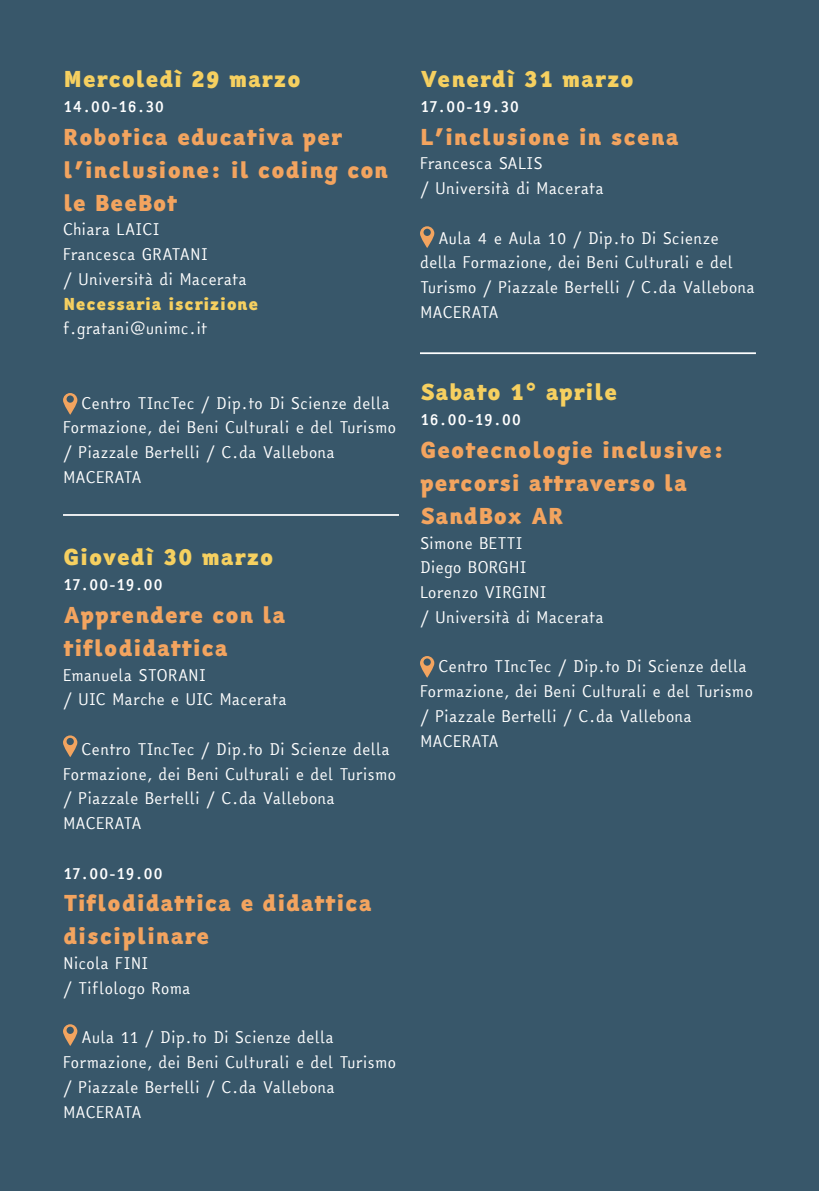
<style>
.page{position:relative;width:819px;height:1191px;background:#38576a}
.page>*{position:absolute;margin:0;border:0;box-sizing:border-box;transform-origin:0 0}
.t1{font:900 21px/32.9px "Easy Reading PROXB";color:#f3a45f}
.t2{font:900 21px "Easy Reading PROXB";color:#f6d060}
.t3{font:15.75px/24.7px "Easy Reading PRO";color:#fff}
.t4{font:700 15.75px "Easy Reading PRO";color:#fff}
.t5{font:900 15.75px "Easy Reading PROXB";color:#f6d060}
</style>
<div class="page">
<svg style="left:420px;top:226px;width:14px;height:22px"></svg>
<svg style="left:420px;top:656px;width:14px;height:22px"></svg>
<svg style="left:63px;top:393px;width:14px;height:22px"></svg>
<svg style="left:63px;top:735px;width:14px;height:22px"></svg>
<svg style="left:63px;top:1024px;width:14px;height:22px"></svg>
<hr style="left:63px;top:514px;width:336px;height:2px;background:#fff">
<hr style="left:420px;top:352px;width:336px;height:2px;background:#fff">
<h1 class="t2" style="left:63px;top:61px;width:239px">Mercoledì 29 marzo</h1>
<p class="t4" style="left:63px;top:93px;width:103px">14.00-16.30</p>
<h1 class="t1" style="left:63px;top:120px;width:327px">Robotica educativa per l’inclusione: il coding con le BeeBot</h1>
<p class="t3" style="left:63px;top:217px;width:185px">Chiara LAICI<br>Francesca GRATANI<br>/ Università di Macerata</p>
<p class="t5" style="left:63px;top:290px;width:197px">Necessaria iscrizione</p>
<p class="t3" style="left:63px;top:316px;width:146px">f.gratani@unimc.it</p>
<p class="t3" style="left:63px;top:390px;width:335px;text-indent:18px">Centro TIncTec / Dip.to Di Scienze della<br>Formazione, dei Beni Culturali e del Turismo / Piazzale Bertelli / C.da Vallebona<br>MACERATA</p>
<h1 class="t2" style="left:63px;top:539px;width:212px">Giovedì 30 marzo</h1>
<p class="t4" style="left:63px;top:571px;width:102px">17.00-19.00</p>
<h1 class="t1" style="left:63px;top:598px;width:224px">Apprendere con la tiflodidattica</h1>
<p class="t3" style="left:63px;top:662px;width:225px">Emanuela STORANI<br>/ UIC Marche e UIC Macerata</p>
<p class="t3" style="left:63px;top:736px;width:335px;text-indent:18px">Centro TIncTec / Dip.to Di Scienze della<br>Formazione, dei Beni Culturali e del Turismo / Piazzale Bertelli / C.da Vallebona<br>MACERATA</p>
<p class="t4" style="left:63px;top:860px;width:102px">17.00-19.00</p>
<h1 class="t1" style="left:63px;top:887px;width:311px">Tiflodidattica e didattica disciplinare</h1>
<p class="t3" style="left:63px;top:950px;width:129px">Nicola FINI<br>/ Tiflologo Roma</p>
<p class="t3" style="left:63px;top:1025px;width:335px;text-indent:18px">Aula 11 / Dip.to Di Scienze della<br>Formazione, dei Beni Culturali e del Turismo / Piazzale Bertelli / C.da Vallebona<br>MACERATA</p>
<h1 class="t2" style="left:420px;top:61px;width:216px">Venerdì 31 marzo</h1>
<p class="t4" style="left:420px;top:93px;width:101px">17.00-19.30</p>
<h1 class="t1" style="left:420px;top:120px;width:261px">L’inclusione in scena</h1>
<p class="t3" style="left:420px;top:151px;width:185px">Francesca SALIS<br>/ Università di Macerata</p>
<p class="t3" style="left:420px;top:225px;width:336px;text-indent:18px">Aula 4 e Aula 10 / Dip.to Di Scienze della Formazione, dei Beni Culturali e del<br>Turismo / Piazzale Bertelli / C.da Vallebona<br>MACERATA</p>
<h1 class="t2" style="left:420px;top:374px;width:199px">Sabato 1° aprile</h1>
<p class="t4" style="left:420px;top:406px;width:103px">16.00-19.00</p>
<h1 class="t1" style="left:420px;top:433px;width:306px">Geotecnologie inclusive: percorsi attraverso la<br>SandBox AR</h1>
<p class="t3" style="left:420px;top:530px;width:185px">Simone BETTI<br>Diego BORGHI<br>Lorenzo VIRGINI<br>/ Università di Macerata</p>
<p class="t3" style="left:420px;top:654px;width:335px;text-indent:18px">Centro TIncTec / Dip.to Di Scienze della<br>Formazione, dei Beni Culturali e del Turismo / Piazzale Bertelli / C.da Vallebona<br>MACERATA</p>
</div>
